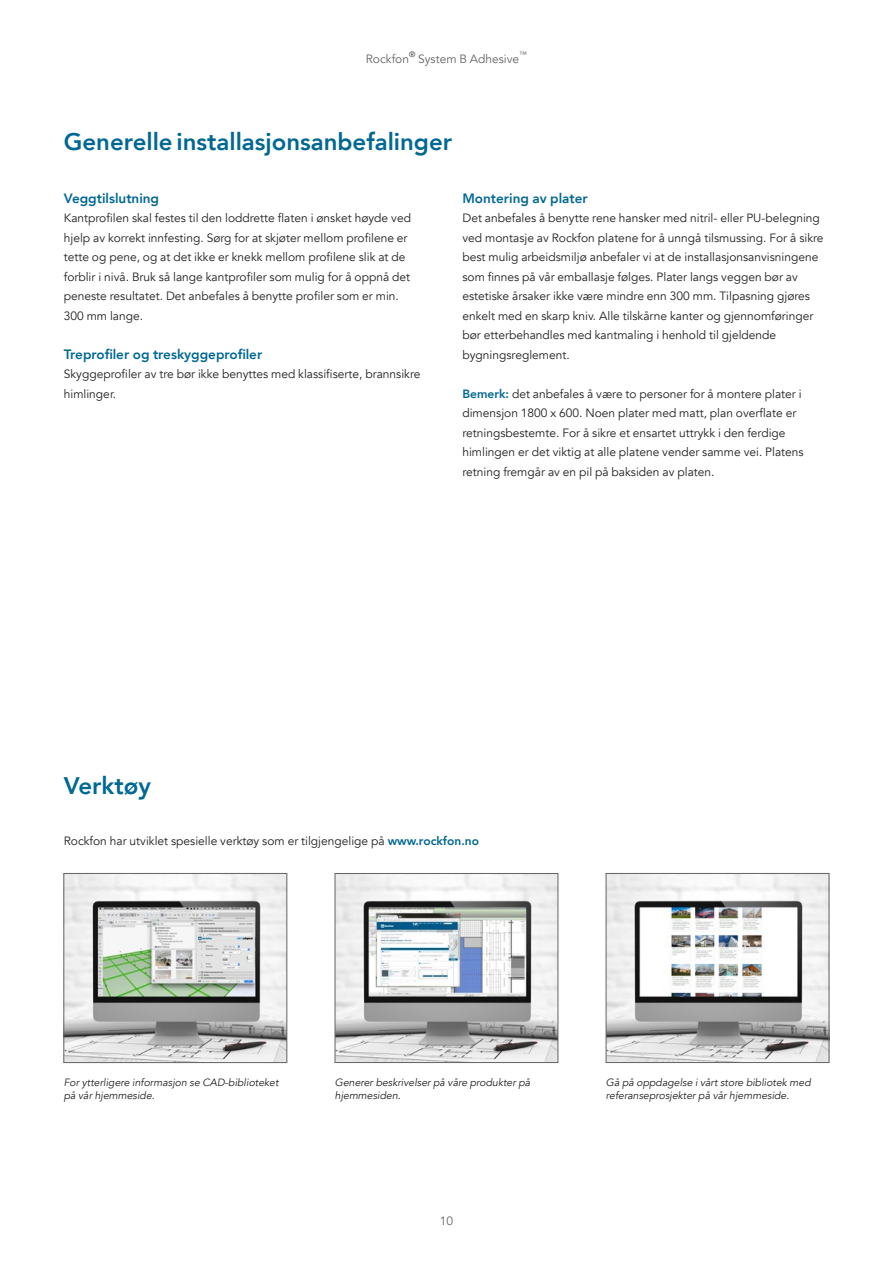
<style>
.page{position:relative;width:893px;height:1263px;background:#fff}
.page>*{position:absolute;margin:0;border:0;box-sizing:border-box;transform-origin:0 0}
.t1{font:800 24px "Avenir";color:#006893}
.t2{font:800 13.5px "Avenir";color:#006893}
.t3{font:12px/19.5px "Avenir";color:#231f20}
.t4{font:12px "Avenir";color:#636466}
.t5{font:italic 10.5px/12.6px "Avenir";color:#231f20}
.t6{font:7.8px "Avenir";color:#231f20}
.t7{font:7.8px "Avenir";color:#636466}
.s1{font-weight:800;color:#006893}
</style>
<div class="page">
<img style="left:66px;top:875px;width:219px;height:186px">
<div style="left:64px;top:873px;width:223px;height:190px;border:1px solid #636466"></div>
<img style="left:608px;top:875px;width:219px;height:186px">
<div style="left:606px;top:873px;width:223px;height:190px;border:1px solid #636466"></div>
<img style="left:337px;top:875px;width:219px;height:186px">
<div style="left:335px;top:873px;width:223px;height:190px;border:1px solid #636466"></div>
<p class="t4" style="left:366px;top:52px;width:45px">Rockfon</p>
<p class="t6" style="left:409px;top:50px;width:8px">®</p>
<p class="t4" style="left:418px;top:52px;width:103px">System B Adhesive</p>
<p class="t7" style="left:519px;top:50px;width:9px">™</p>
<h1 class="t1" style="left:64px;top:123px;width:390px">Generelle installasjonsanbefalinger</h1>
<p class="t2" style="left:64px;top:188px;width:97px">Veggtilslutning</p>
<p class="t3" style="left:64px;top:209px;width:349px">Kantprofilen skal festes til den loddrette flaten i ønsket høyde ved hjelp av korrekt innfesting. Sørg for at skjøter mellom profilene er tette og pene, og at det ikke er knekk mellom profilene slik at de forblir i nivå. Bruk så lange kantprofiler som mulig for å oppnå det peneste resultatet. Det anbefales å benytte profiler som er min.<br>300 mm lange.</p>
<p class="t2" style="left:64px;top:344px;width:200px">Treprofiler og treskyggeprofiler</p>
<p class="t3" style="left:64px;top:365px;width:358px">Skyggeprofiler av tre bør ikke benyttes med klassifiserte, brannsikre himlinger.</p>
<p class="t2" style="left:462px;top:188px;width:127px">Montering av plater</p>
<p class="t3" style="left:462px;top:209px;width:363px">Det anbefales å benytte rene hansker med nitril- eller PU-belegning ved montasje av Rockfon platene for å unngå tilsmussing. For å sikre best mulig arbeidsmiljø anbefaler vi at de installasjonsanvisningene som finnes på vår emballasje følges. Plater langs veggen bør av estetiske årsaker ikke være mindre enn 300 mm. Tilpasning gjøres enkelt med en skarp kniv. Alle tilskårne kanter og gjennomføringer bør etterbehandles med kantmaling i henhold til gjeldende bygningsreglement.</p>
<p class="t3" style="left:462px;top:384px;width:343px"><span class="s1">Bemerk:</span> det anbefales å være to personer for å montere plater i dimensjon 1800 x 600. Noen plater med matt, plan overflate er retningsbestemte. For å sikre et ensartet uttrykk i den ferdige himlingen er det viktig at alle platene vender samme vei. Platens retning fremgår av en pil på baksiden av platen.</p>
<h1 class="t1" style="left:64px;top:766px;width:89px">Verktøy</h1>
<p class="t3" style="left:64px;top:831px;width:417px">Rockfon har utviklet spesielle verktøy som er tilgjengelige på <span class="s1">www.rockfon.no</span></p>
<p class="t5" style="left:64px;top:1076px;width:216px">For ytterligere informasjon se CAD-biblioteket på vår hjemmeside.</p>
<p class="t5" style="left:606px;top:1076px;width:206px">Gå på oppdagelse i vårt store bibliotek med referanseprosjekter på vår hjemmeside.</p>
<p class="t5" style="left:335px;top:1076px;width:197px">Generer beskrivelser på våre produkter på hjemmesiden.</p>
<p class="t4" style="left:440px;top:1213px;width:15px">10</p>
</div>
